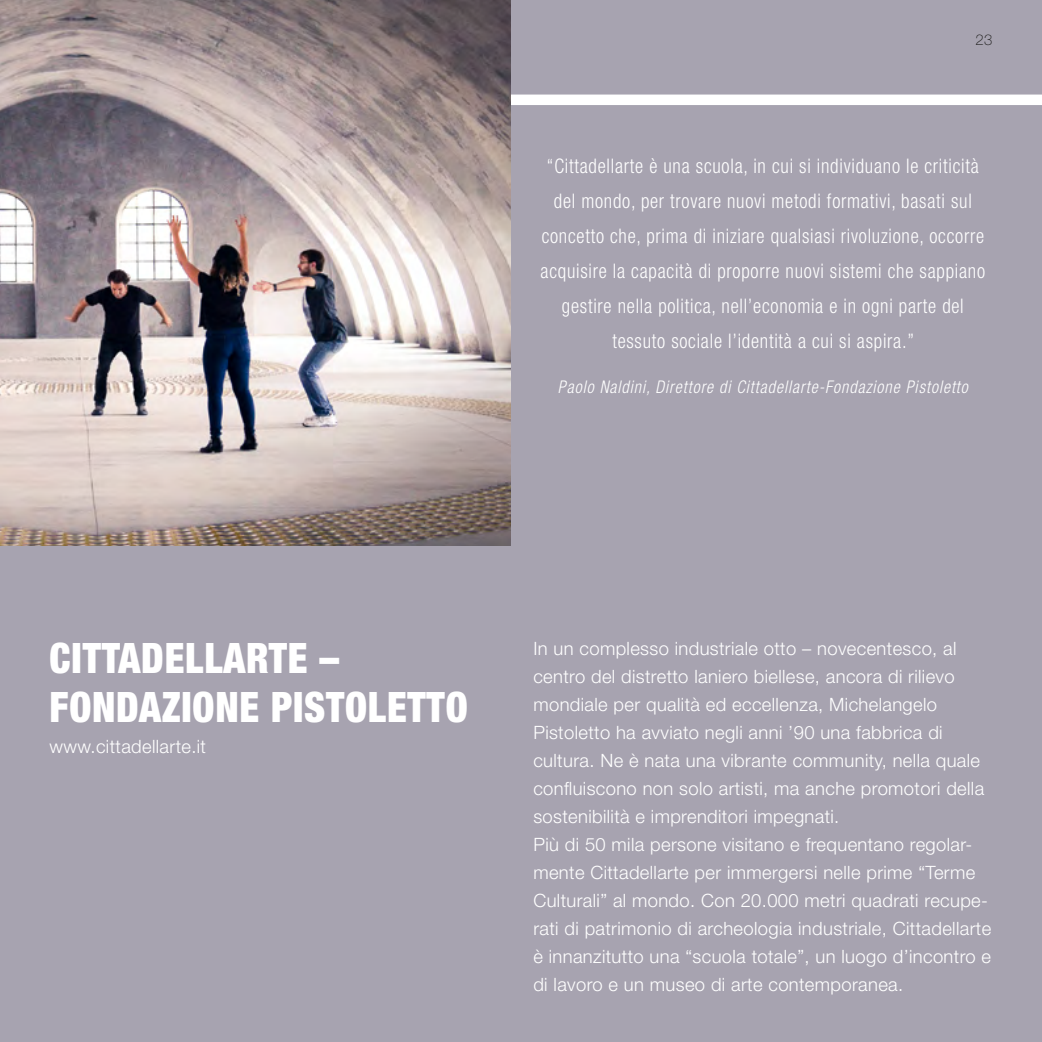
<style>
.page{position:relative;width:1042px;height:1042px;background:#a7a3b0}
.page>*{position:absolute;margin:0;border:0;box-sizing:border-box;transform-origin:0 0}
.t1{font:900 condensed 42px/49px "Helvetica Neue LT";letter-spacing:.02em;color:#fff;scale:.94 1}
.t2{font:300 condensed 20.12px/35px "Helvetica Neue LT";letter-spacing:.04em;color:#fff;text-align:center;scale:.94 1}
.t3{font:300 18.38px/28px "Helvetica Neue LT";letter-spacing:.02em;color:#fff}
.t4{font:italic 300 condensed 17.5px "Helvetica Neue LT";letter-spacing:.06em;color:#fff;scale:.94 1}
.t5{font:100 14.88px "Helvetica Neue LT";color:#171715}
</style>
<div class="page">
<svg style="left:510px;top:95px;width:532px;height:451px"></svg>
<img style="left:0;top:0;width:510px;height:546px">
<p class="t5" style="left:975px;top:31px;width:18px">23</p>
<p class="t2" style="left:540px;top:149px;width:474px">“Cittadellarte è una scuola, in cui si individuano le criticità del mondo, per trovare nuovi metodi formativi, basati sul concetto che, prima di iniziare qualsiasi rivoluzione, occorre acquisire la capacità di proporre nuovi sistemi che sappiano gestire nella politica, nell’economia e in ogni parte del tessuto sociale l’identità a cui si aspira.”</p>
<p class="t4" style="left:558px;top:377px;width:438px">Paolo Naldini, Direttore di Cittadellarte-Fondazione Pistoletto</p>
<h1 class="t1" style="left:50px;top:632px;width:446px">CITTADELLARTE –<br>FONDAZIONE PISTOLETTO</h1>
<p class="t3" style="left:50px;top:732px;width:158px">www.cittadellarte.it</p>
<p class="t3" style="left:533px;top:634px;width:459px">In un complesso industriale otto – novecentesco, al centro del distretto laniero biellese, ancora di rilievo mondiale per qualità ed eccellenza, Michelangelo Pistoletto ha avviato negli anni ’90 una fabbrica di cultura. Ne è nata una vibrante community, nella quale confluiscono non solo artisti, ma anche promotori della sostenibilità e imprenditori impegnati.<br>Più di 50 mila persone visitano e frequentano regolar&shy;mente Cittadellarte per immergersi nelle prime “Terme Culturali” al mondo. Con 20.000 metri quadrati recupe&shy;rati di patrimonio di archeologia industriale, Cittadellarte è innanzitutto una “scuola totale”, un luogo d’incontro e di lavoro e un museo di arte contemporanea.</p>
</div>
